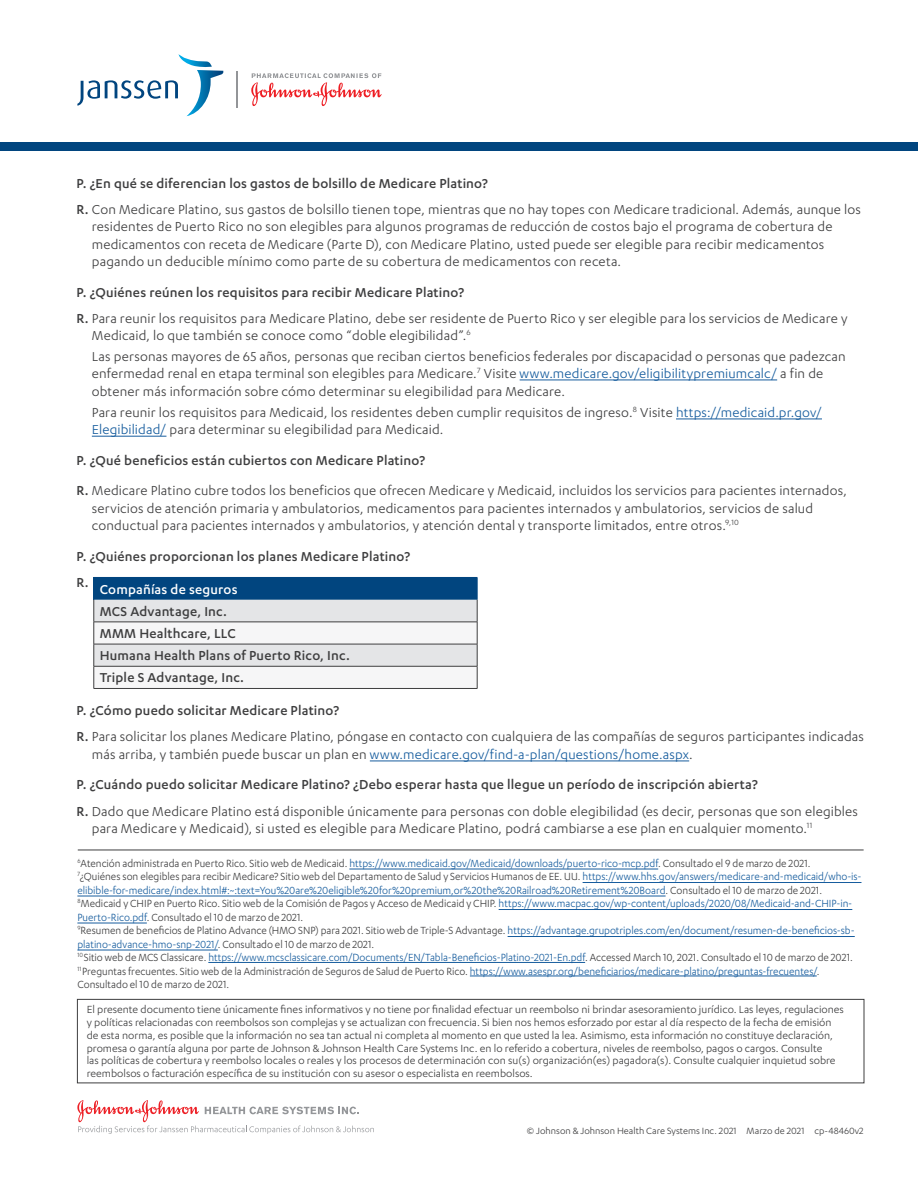
<style>
.page{position:relative;width:918px;height:1188px;background:#fff}
.page>*{position:absolute;margin:0;border:0;box-sizing:border-box;transform-origin:0 0}
.t1{font:15px/17.2px "Karbon";letter-spacing:.01em;color:#3e3e3f}
.t2{font:500 15px/22.2px "Karbon";letter-spacing:.015em;color:#3e3e3f}
.t3{font:500 15px "Karbon";letter-spacing:.015em;color:#fff}
.t4{font:12px/13.5px "Karbon";color:#3e3e3f;scale:.95 1}
.t5{font:12px/12.8px "Karbon";color:#3e3e3f}
.t6{font:10.5px "Karbon";color:#3e3e3f}
.s1{font-weight:500}
.s2{color:#175d9e}
.s3{font-weight:400}
.s4{font-weight:400;color:#175d9e}
</style>
<div class="page">
<svg style="left:251px;top:73px;width:131px;height:33px"></svg>
<hr style="left:237px;top:71px;width:1px;height:37px;background:#939598">
<svg style="left:77px;top:54px;width:146px;height:62px"></svg>
<div style="left:0;top:142px;width:918px;height:9px;background:#01457f"></div>
<hr style="left:520px;top:380px;width:257px;height:1px;background:#175d9e">
<hr style="left:676px;top:419px;width:146px;height:1px;background:#175d9e">
<hr style="left:92px;top:436px;width:74px;height:1px;background:#175d9e">
<hr style="left:370px;top:761px;width:319px;height:1px;background:#175d9e">
<hr style="left:94px;top:688px;width:383px;height:1px;background:#3e3e3f">
<hr style="left:94px;top:577px;width:383px;height:1px;background:#01457f">
<svg style="left:94px;top:578px;width:384px;height:110px"></svg>
<hr style="left:349px;top:869px;width:309px;height:1px;background:#175d9e">
<hr style="left:583px;top:882px;width:278px;height:1px;background:#175d9e">
<hr style="left:77px;top:896px;width:589px;height:1px;background:#175d9e">
<hr style="left:499px;top:909px;width:353px;height:1px;background:#175d9e">
<hr style="left:77px;top:923px;width:70px;height:1px;background:#175d9e">
<hr style="left:508px;top:936px;width:347px;height:1px;background:#175d9e">
<hr style="left:77px;top:950px;width:141px;height:1px;background:#175d9e">
<hr style="left:208px;top:962px;width:377px;height:1px;background:#175d9e">
<hr style="left:470px;top:976px;width:347px;height:1px;background:#175d9e">
<div style="left:77px;top:999px;width:787px;height:84px;border:1px solid #3e3e3f"></div>
<svg style="left:77px;top:1100px;width:297px;height:34px"></svg>
<hr style="left:78px;top:850px;width:786px;height:1px;background:#3e3e3f">
<p class="t1" style="left:76px;top:170px;width:786px;line-height:26.2px"><span class="s1">P. ¿En qué se diferencian los gastos de bolsillo de Medicare Platino?<br>R.</span> Con Medicare Platino, sus gastos de bolsillo tienen tope, mientras que no hay topes con Medicare tradicional. Además, aunque los</p>
<p class="t1" style="left:92px;top:218px;width:742px">residentes de Puerto Rico no son elegibles para algunos programas de reducción de costos bajo el programa de cobertura de medicamentos con receta de Medicare (Parte D), con Medicare Platino, usted puede ser elegible para recibir medicamentos pagando un deducible mínimo como parte de su cobertura de medicamentos con receta.</p>
<p class="t1" style="left:76px;top:279px;width:772px;line-height:26.2px"><span class="s1">P. ¿Quiénes reúnen los requisitos para recibir Medicare Platino?<br>R.</span> Para reunir los requisitos para Medicare Platino, debe ser residente de Puerto Rico y ser elegible para los servicios de Medicare y</p>
<p class="t1" style="left:92px;top:325px;width:755px;line-height:21px">Medicaid, lo que también se conoce como “doble elegibilidad”.<sup>6<br></sup>Las personas mayores de 65 años, personas que reciban ciertos beneficios federales por discapacidad o personas que padezcan</p>
<p class="t1" style="left:92px;top:365px;width:733px">enfermedad renal en etapa terminal son elegibles para Medicare.<sup>7</sup> Visite <span class="s2">www.medicare.gov/eligibilitypremiumcalc/</span> a fin de obtener más información sobre cómo determinar su elegibilidad para Medicare.</p>
<p class="t1" style="left:92px;top:403px;width:732px">Para reunir los requisitos para Medicaid, los residentes deben cumplir requisitos de ingreso.<sup>8</sup> Visite <span class="s2">https://medicaid.pr.gov/<br>Elegibilidad/</span> para determinar su elegibilidad para Medicaid.</p>
<p class="t1" style="left:77px;top:444px;width:772px;line-height:30.8px"><span class="s1">P. ¿Qué beneficios están cubiertos con Medicare Platino?<br>R.</span> Medicare Platino cubre todos los beneficios que ofrecen Medicare y Medicaid, incluidos los servicios para pacientes internados,</p>
<p class="t1" style="left:92px;top:499px;width:723px">servicios de atención primaria y ambulatorios, medicamentos para pacientes internados y ambulatorios, servicios de salud conductual para pacientes internados y ambulatorios, y atención dental y transporte limitados, entre otros.<sup>9,10</sup></p>
<p class="t2" style="left:76px;top:543px;width:335px;line-height:26.2px">P. ¿Quiénes proporcionan los planes Medicare Platino?<br>R.</p>
<p class="t3" style="left:100px;top:581px;width:139px">Compañías de seguros</p>
<p class="t2" style="left:100px;top:600px;width:252px">MCS Advantage, Inc.<br>MMM Healthcare, LLC<br>Humana Health Plans of Puerto Rico, Inc.<br>Triple S Advantage, Inc.</p>
<p class="t1" style="left:76px;top:697px;width:789px;line-height:26.2px"><span class="s1">P. ¿Cómo puedo solicitar Medicare Platino?<br>R.</span> Para solicitar los planes Medicare Platino, póngase en contacto con cualquiera de las compañías de seguros participantes indicadas</p>
<p class="t2" style="left:76px;top:738px;width:683px;line-height:30.8px;text-indent:15px"><span class="s3">más arriba, y también puede buscar un plan en</span> <span class="s4">www.medicare.gov/find-a-plan/questions/home.aspx</span><span class="s3">.<br></span>P. ¿Cuándo puedo solicitar Medicare Platino? ¿Debo esperar hasta que llegue un período de inscripción abierta?</p>
<p class="t1" style="left:92px;top:802px;width:768px;text-indent:-15px"><span class="s1">R.</span> Dado que Medicare Platino está disponible únicamente para personas con doble elegibilidad (es decir, personas que son elegibles para Medicare y Medicaid), si usted es elegible para Medicare Platino, podrá cambiarse a ese plan en cualquier momento.<sup>11</sup></p>
<p class="t4" style="left:77px;top:856px;width:827px"><sup>6</sup>Atención administrada en Puerto Rico. Sitio web de Medicaid. <span class="s2">https://www.medicaid.gov/Medicaid/downloads/puerto-rico-mcp.pdf</span>. Consultado el 9 de marzo de 2021.<br><sup>7</sup>¿Quiénes son elegibles para recibir Medicare? Sitio web del Departamento de Salud y Servicios Humanos de EE. UU. <span class="s2">https://www.hhs.gov/answers/medicare-and-medicaid/who-is&shy;elibible-for-medicare/index.html#:~:text=You%20are%20eligible%20for%20premium,or%20the%20Railroad%20Retirement%20Board</span>. Consultado el 10 de marzo de 2021.<br><sup>8</sup>Medicaid y CHIP en Puerto Rico. Sitio web de la Comisión de Pagos y Acceso de Medicaid y CHIP. <span class="s2">https://www.macpac.gov/wp-content/uploads/2020/08/Medicaid-and-CHIP-in-Puerto-Rico.pdf</span>. Consultado el 10 de marzo de 2021.<br><sup>9</sup>Resumen de beneficios de Platino Advance (HMO SNP) para 2021. Sitio web de Triple-S Advantage. <span class="s2">https://advantage.grupotriples.com/en/document/resumen-de-beneficios-sb&shy;platino-advance-hmo-snp-2021/</span>. Consultado el 10 de marzo de 2021.<br><sup>10</sup>Sitio web de MCS Classicare. <span class="s2">https://www.mcsclassicare.com/Documents/EN/Tabla-Beneficios-Platino-2021-En.pdf</span>. Accessed March 10, 2021. Consultado el 10 de marzo de 2021.<br><sup>11</sup>Preguntas frecuentes. Sitio web de la Administración de Seguros de Salud de Puerto Rico. <span class="s2">https://www.asespr.org/beneficiarios/medicare-platino/preguntas-frecuentes/</span>.<br>Consultado el 10 de marzo de 2021.</p>
<p class="t5" style="left:87px;top:1003px;width:759px">El presente documento tiene únicamente fines informativos y no tiene por finalidad efectuar un reembolso ni brindar asesoramiento jurídico. Las leyes, regulaciones y políticas relacionadas con reembolsos son complejas y se actualizan con frecuencia. Si bien nos hemos esforzado por estar al día respecto de la fecha de emisión de esta norma, es posible que la información no sea tan actual ni completa al momento en que usted la lea. Asimismo, esta información no constituye declaración, promesa o garantía alguna por parte de Johnson &amp; Johnson Health Care Systems Inc. en lo referido a cobertura, niveles de reembolso, pagos o cargos. Consulte<br>las políticas de cobertura y reembolso locales o reales y los procesos de determinación con su(s) organización(es) pagadora(s). Consulte cualquier inquietud sobre reembolsos o facturación específica de su institución con su asesor o especialista en reembolsos.</p>
<p class="t6" style="left:527px;top:1125px;width:338px">© Johnson &amp; Johnson Health Care Systems Inc. 2021 Marzo de 2021 cp-48460v2</p>
</div>
